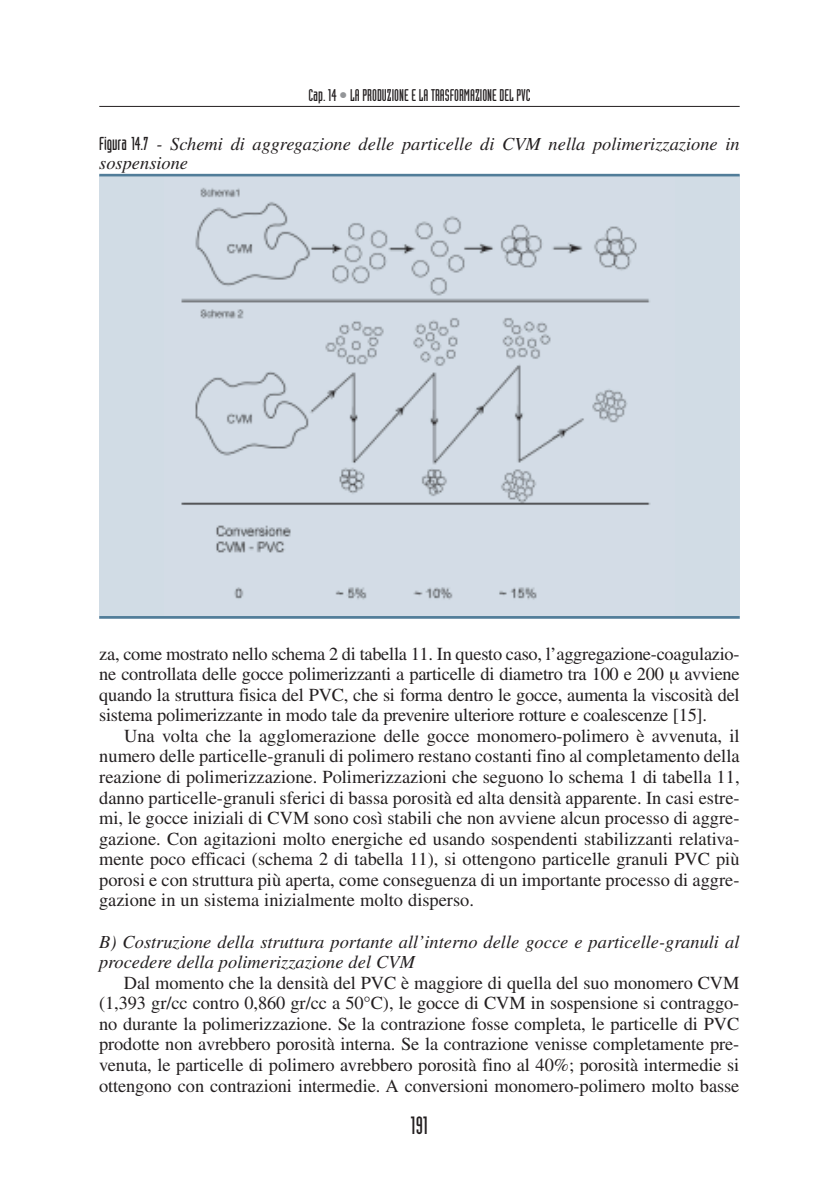
<style>
.page{position:relative;width:834px;height:1191px;background:#fff}
.page>*{position:absolute;margin:0;border:0;box-sizing:border-box;transform-origin:0 0}
.t1{font:24.5px "Industria Solid";color:#231f20}
.t2{font:18.38px/20.5px "Times LT Std";letter-spacing:-.005em;color:#231f20;text-align:justify}
.t3{font:italic 18.38px/20.5px "Times LT Std";color:#231f20}
.t4{font:16.62px "Industria Solid";color:#231f20}
.s1{color:#939598}
.s2{font-family:"Industria Solid";font-style:normal}
</style>
<div class="page">
<hr style="left:99px;top:106px;width:640px;height:1px;background:#231f20">
<div style="left:99px;top:175px;width:640px;height:443px;background:#d1dce5"></div>
<img style="left:164px;top:176px;width:510px;height:424px">
<hr style="left:99px;top:174px;width:640px;height:2px;background:#517d99">
<hr style="left:99px;top:616px;width:640px;height:2px;background:#517d99">
<p class="t4" style="left:308px;top:89px;width:223px">Cap. 14 <span class="s1">•</span> LA PRODUZIONE E LA TRASFORMAZIONE DEL PVC</p>
<p class="t3" style="left:99px;top:136px;width:641px;line-height:19.2px"><span class="s2">Figura 14.7</span> - Schemi di aggregazione delle particelle di CVM nella polimerizzazione in sospensione</p>
<p class="t2" style="left:99px;top:645px;width:641px">za, come mostrato nello schema 2 di tabella 11. In questo caso, l’aggregazione-coagulazio&shy;ne controllata delle gocce polimerizzanti a particelle di diametro tra 100 e 200 avviene quando la struttura fisica del PVC, che si forma dentro le gocce, aumenta la viscosità del sistema polimerizzante in modo tale da prevenire ulteriore rotture e coalescenze [15].</p>
<p class="t2" style="left:99px;top:727px;width:642px;text-indent:25px">Una volta che la agglomerazione delle gocce monomero-polimero è avvenuta, il numero delle particelle-granuli di polimero restano costanti fino al completamento della reazione di polimerizzazione. Polimerizzazioni che seguono lo schema 1 di tabella 11, danno particelle-granuli sferici di bassa porosità ed alta densità apparente. In casi estre&shy;mi, le gocce iniziali di CVM sono così stabili che non avviene alcun processo di aggre&shy;gazione. Con agitazioni molto energiche ed usando sospendenti stabilizzanti relativa&shy;mente poco efficaci (schema 2 di tabella 11), si ottengono particelle granuli PVC più porosi e con struttura più aperta, come conseguenza di un importante processo di aggre&shy;gazione in un sistema inizialmente molto disperso.</p>
<p class="t3" style="left:99px;top:933px;width:641px">B) Costruzione della struttura portante all’interno delle gocce e particelle-granuli al procedere della polimerizzazione del CVM</p>
<p class="t2" style="left:99px;top:974px;width:641px;text-indent:25px">Dal momento che la densità del PVC è maggiore di quella del suo monomero CVM (1,393 gr/cc contro 0,860 gr/cc a 50°C), le gocce di CVM in sospensione si contraggo&shy;no durante la polimerizzazione. Se la contrazione fosse completa, le particelle di PVC prodotte non avrebbero porosità interna. Se la contrazione venisse completamente pre&shy;venuta, le particelle di polimero avrebbero porosità fino al 40%; porosità intermedie si ottengono con contrazioni intermedie. A conversioni monomero-polimero molto basse</p>
<h1 class="t1" style="left:411px;top:1116px;width:19px">191</h1>
</div>
